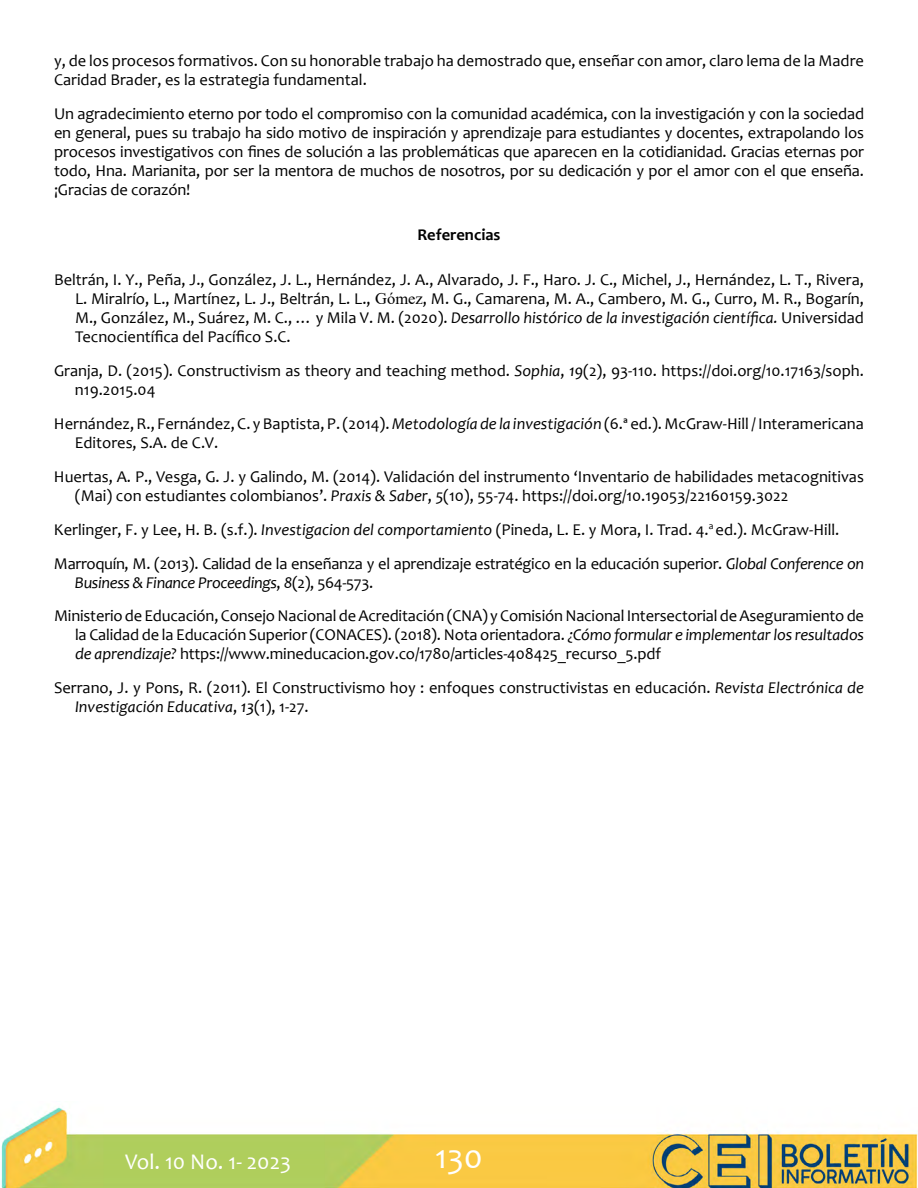
<style>
.page{position:relative;width:918px;height:1188px;background:#fff}
.page>*{position:absolute;margin:0;border:0;box-sizing:border-box;transform-origin:0 0}
.t1{font:34.5px "Candara";color:#fff}
.t2{font:22.5px "Candara";color:#fff}
.t3{font:16.5px/18.9px "Candara";color:#000}
.t4{font:16.5px/34px "Candara";letter-spacing:-.02em;color:#000}
.t5{font:700 16.5px "Candara";color:#000}
.s1{font-family:"Times New Roman"}
.s2{font-style:italic}
</style>
<div class="page">
<img style="left:1px;top:1107px;width:916px;height:81px">
<p class="t3" style="left:54px;top:51px;width:812px">y, de los procesos formativos. Con su honorable trabajo ha demostrado que, enseñar con amor, claro lema de la Madre<br>Caridad Brader, es la estrategia fundamental.</p>
<p class="t3" style="left:54px;top:104px;width:812px;text-align:justify">Un agradecimiento eterno por todo el compromiso con la comunidad académica, con la investigación y con la sociedad en general, pues su trabajo ha sido motivo de inspiración y aprendizaje para estudiantes y docentes, extrapolando los procesos investigativos con fines de solución a las problemáticas que aparecen en la cotidianidad. Gracias eternas por todo, Hna. Marianita, por ser la mentora de muchos de nosotros, por su dedicación y por el amor con el que enseña. ¡Gracias de corazón!</p>
<p class="t5" style="left:417px;top:224px;width:85px">Referencias</p>
<p class="t3" style="left:75px;top:270px;width:791px;text-align:justify;text-indent:-21px">Beltrán, I. Y., Peña, J., González, J. L., Hernández, J. A., Alvarado, J. F., Haro. J. C., Michel, J., Hernández, L. T., Rivera, L. Miralrío, L., Martínez, L. J., Beltrán, L. L., <span class="s1">Gómez</span>, M. G., Camarena, M. A., Cambero, M. G., Curro, M. R., Bogarín, M., González, M., Suárez, M. C., … y Mila V. M. (2020). <span class="s2">Desarrollo histórico de la investigación científica.</span> Universidad Tecnocientífica del Pacífico S.C.</p>
<p class="t3" style="left:75px;top:361px;width:791px;text-indent:-21px">Granja, D. (2015). Constructivism as theory and teaching method. <span class="s2">Sophia</span>, <span class="s2">19</span>(2), 93-110. https://doi.org/10.17163/soph. n19.2015.04</p>
<p class="t3" style="left:75px;top:414px;width:791px;text-indent:-21px">Hernández, R., Fernández, C. y Baptista, P. (2014). <span class="s2">Metodología de la investigación</span> (6.ª ed.). McGraw-Hill / Interamericana<br>Editores, S.A. de C.V.</p>
<p class="t3" style="left:75px;top:467px;width:791px;text-indent:-21px">Huertas, A. P., Vesga, G. J. y Galindo, M. (2014). Validación del instrumento ‘Inventario de habilidades metacognitivas (Mai) con estudiantes colombianos’. <span class="s2">Praxis &amp; Saber</span>, <span class="s2">5</span>(10), 55-74. https://doi.org/10.19053/22160159.3022</p>
<p class="t4" style="left:54px;top:512px;width:812px">Kerlinger, F. y Lee, H. B. (s.f.). <span class="s2">Investigacion del comportamiento</span> (Pineda, L. E. y Mora, I. Trad. 4.<sup>a</sup> ed.). McGraw-Hill.<br>Marroquín, M. (2013). Calidad de la enseñanza y el aprendizaje estratégico en la educación superior. <span class="s2">Global Conference on</span></p>
<p class="t3" style="left:54px;top:565px;width:812px;line-height:33.9px;text-indent:21px"><span class="s2">Business &amp; Finance Proceedings</span>, <span class="s2">8</span>(2), 564-573.<br>Ministerio de Educación, Consejo Nacional de Acreditación (CNA) y Comisión Nacional Intersectorial de Aseguramiento de</p>
<p class="t3" style="left:75px;top:625px;width:791px">la Calidad de la Educación Superior (CONACES). (2018). Nota orientadora. <span class="s2">¿Cómo formular e implementar los resultados de aprendizaje?</span> https://www.mineducacion.gov.co/1780/articles-408425_recurso_5.pdf</p>
<p class="t3" style="left:75px;top:678px;width:791px;text-indent:-21px">Serrano, J. y Pons, R. (2011). El Constructivismo hoy : enfoques constructivistas en educación. <span class="s2">Revista Electrónica de<br>Investigación Educativa</span>, <span class="s2">13</span>(1), 1-27.</p>
<h2 class="t2" style="left:125px;top:1147px;width:168px">Vol. 10 No. 1- 2023</h2>
<h1 class="t1" style="left:435px;top:1135px;width:49px">130</h1>
</div>
